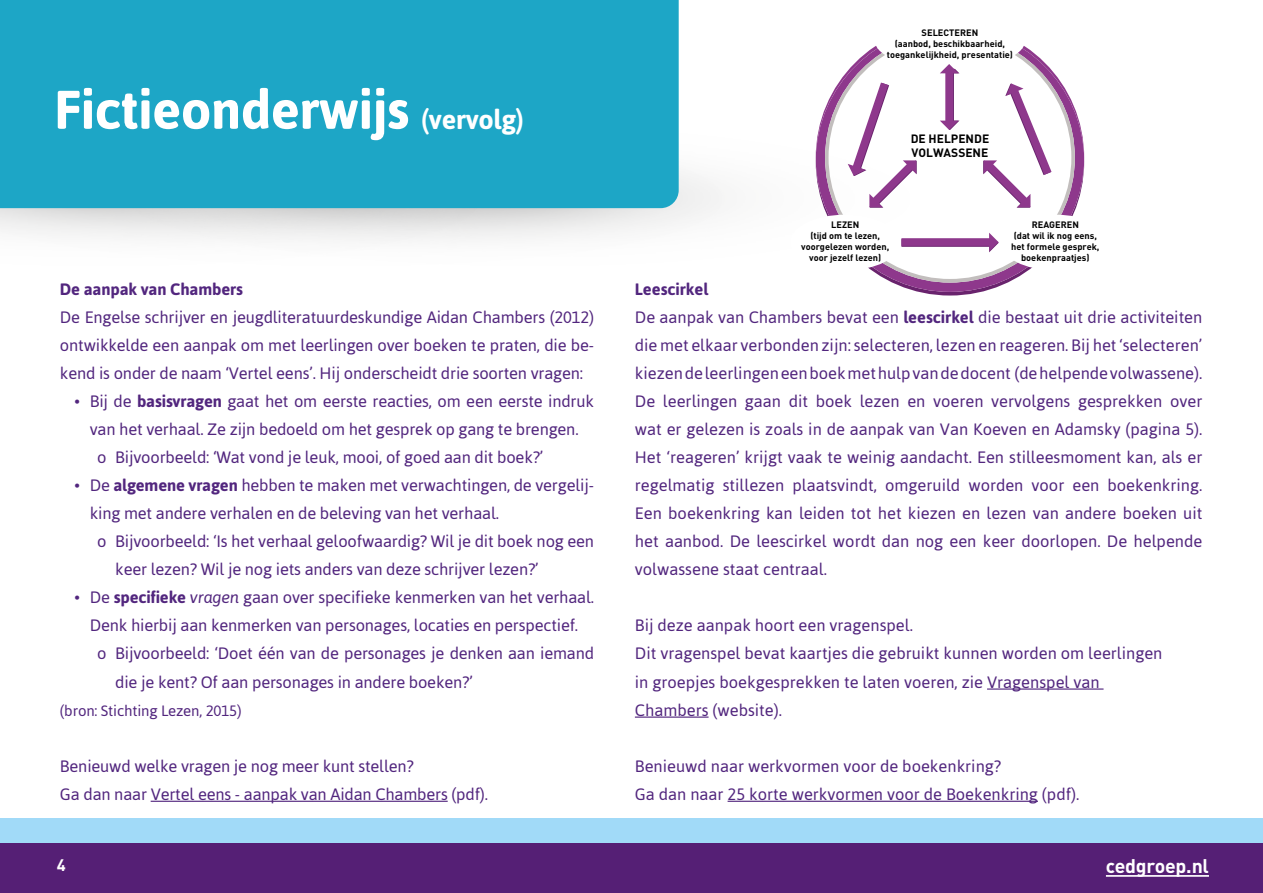
<style>
.page{position:relative;width:1263px;height:893px;background:#fff}
.page>*{position:absolute;margin:0;border:0;box-sizing:border-box;transform-origin:0 0}
.t1{font:700 54.15px "Asap";letter-spacing:-.01em;color:#fff}
.t2{font:700 19.5px "DIN";letter-spacing:-.01em;color:#fff}
.t3{font:16.5px/28px "Asap";color:#52267e}
.t4{font:700 16.5px "Asap";letter-spacing:-.01em;color:#52267e}
.t5{font:700 16.5px "DIN";color:#fff}
.t6{font:15px "Asap";letter-spacing:-.01em;color:#52267e}
.t7{font:700 12px/14.4px "DIN";color:#000}
.t8{font:700 9.15px/11.1px "DIN";color:#000;text-align:center}
.s1{font-size:27px}
.s2{font-weight:700}
.s3{font-style:italic}
</style>
<div class="page">
<div style="left:0;top:818px;width:1263px;height:68px;background:#a1daf8"></div>
<div style="left:0;top:844px;width:1263px;height:49px;background:#551f75"></div>
<hr style="left:987px;top:688px;width:116px;height:2px;background:#52267e">
<hr style="left:635px;top:716px;width:73px;height:2px;background:#52267e">
<hr style="left:727px;top:801px;width:311px;height:1px;background:#52267e">
<hr style="left:151px;top:801px;width:297px;height:1px;background:#52267e">
<div style="left:0;top:0;width:679px;height:208px;background:#1da6c6"></div>
<svg style="left:816px;top:46px;width:268px;height:250px"></svg>
<hr style="left:1106px;top:875px;width:103px;height:2px;background:#fff">
<h1 class="t1" style="left:54px;top:78px;width:471px">Fictieonderwijs <span class="s1">(vervolg)</span></h1>
<p class="t4" style="left:60px;top:279px;width:184px">De aanpak van Chambers</p>
<p class="t3" style="left:60px;top:303px;width:536px;text-align:justify">De Engelse schrijver en jeugdliteratuurdeskundige Aidan Chambers (2012) ontwikkelde een aanpak om met leerlingen over boeken te praten, die be&shy;kend is onder de naam ‘Vertel eens’. Hij onderscheidt drie soorten vragen:</p>
<p class="t3" style="left:74px;top:387px;width:521px">• Bij de <span class="s2">basisvragen</span> gaat het om eerste reacties, om een eerste indruk</p>
<p class="t3" style="left:90px;top:415px;width:490px">van het verhaal. Ze zijn bedoeld om het gesprek op gang te brengen.</p>
<p class="t3" style="left:97px;top:443px;width:448px">o Bijvoorbeeld: ‘Wat vond je leuk, mooi, of goed aan dit boek?’</p>
<p class="t3" style="left:74px;top:471px;width:521px">• De <span class="s2">algemene vragen</span> hebben te maken met verwachtingen, de vergelij-</p>
<p class="t3" style="left:90px;top:499px;width:411px">king met andere verhalen en de beleving van het verhaal.</p>
<p class="t3" style="left:97px;top:527px;width:498px">o Bijvoorbeeld: ‘Is het verhaal geloofwaardig? Wil je dit boek nog een</p>
<p class="t3" style="left:115px;top:555px;width:425px">keer lezen? Wil je nog iets anders van deze schrijver lezen?’</p>
<p class="t3" style="left:74px;top:583px;width:521px">• De <span class="s2">specifieke</span> <span class="s3">vragen</span> gaan over specifieke kenmerken van het verhaal.</p>
<p class="t3" style="left:90px;top:611px;width:490px">Denk hierbij aan kenmerken van personages, locaties en perspectief.</p>
<p class="t3" style="left:97px;top:639px;width:498px">o Bijvoorbeeld: ‘Doet één van de personages je denken aan iemand</p>
<p class="t3" style="left:115px;top:668px;width:359px">die je kent? Of aan personages in andere boeken?’</p>
<p class="t6" style="left:60px;top:702px;width:183px">(bron: Stichting Lezen, 2015)</p>
<p class="t3" style="left:60px;top:752px;width:430px">Benieuwd welke vragen je nog meer kunt stellen?<br>Ga dan naar Vertel eens - aanpak van Aidan Chambers (pdf).</p>
<p class="t5" style="left:57px;top:854px;width:10px">4</p>
<p class="t8" style="left:887px;top:26px;width:128px">SELECTEREN<br>(aanbod, beschikbaarheid, toegankelijkheid, presentatie)</p>
<p class="t7" style="left:911px;top:131px;width:80px">DE HELPENDE<br>VOLWASSENE</p>
<p class="t8" style="left:801px;top:218px;width:90px">LEZEN<br>(tijd om te lezen, voorgelezen worden, voor jezelf lezen)</p>
<p class="t8" style="left:1011px;top:218px;width:90px">REAGEREN<br>(dat wil ik nog eens, het formele gesprek, boekenpraatjes)</p>
<p class="t3" style="left:635px;top:275px;width:569px"><span class="s2">Leescirkel<br></span>De aanpak van Chambers bevat een <span class="s2">leescirkel</span> die bestaat uit drie activiteiten die met elkaar verbonden zijn: selecteren, lezen en reageren. Bij het ‘selecteren’ kiezen de leerlingen een boek met hulp van de docent (de helpende volwassene).<br>De leerlingen gaan dit boek lezen en voeren vervolgens gesprekken over wat er gelezen is zoals in de aanpak van Van Koeven en Adamsky (pagina 5).<br>Het ‘reageren’ krijgt vaak te weinig aandacht. Een stilleesmoment kan, als er regelmatig stillezen plaatsvindt, omgeruild worden voor een boekenkring.<br>Een boekenkring kan leiden tot het kiezen en lezen van andere boeken uit het aanbod. De leescirkel wordt dan nog een keer doorlopen. De helpende volwassene staat centraal.</p>
<p class="t3" style="left:635px;top:611px;width:529px">Bij deze aanpak hoort een vragenspel.<br>Dit vragenspel bevat kaartjes die gebruikt kunnen worden om leerlingen in groepjes boekgesprekken te laten voeren, zie Vragenspel van Chambers (website).</p>
<p class="t3" style="left:635px;top:752px;width:446px">Benieuwd naar werkvormen voor de boekenkring?<br>Ga dan naar 25 korte werkvormen voor de Boekenkring (pdf).</p>
<p class="t2" style="left:1106px;top:853px;width:105px">cedgroep.nl</p>
</div>
